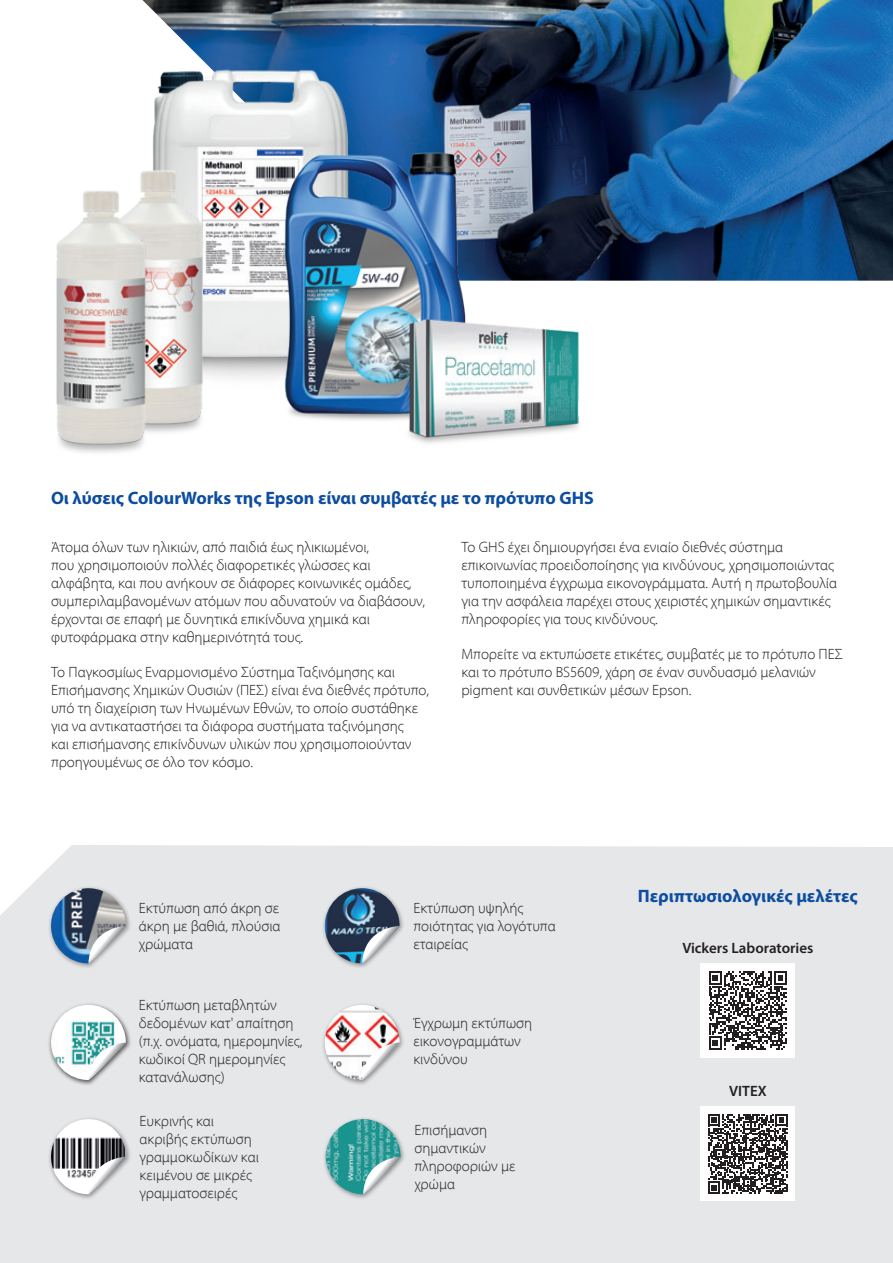
<style>
.page{position:relative;width:893px;height:1263px;background:#fff}
.page>*{position:absolute;margin:0;border:0;box-sizing:border-box;transform-origin:0 0}
.t1{font:700 18px "Myriad Pro";color:#0d4da1}
.Brochure_Body_Copy{font:300 15px/18px "Myriad Pro";color:#231f20}
.t2{font:600 15px "Myriad Pro";color:#231f20}
</style>
<div class="page">
<div style="left:0;top:845px;width:893px;height:418px;background:#e6e7e9"></div>
<div style="left:48px;top:885px;width:84px;height:84px;background:#231f20;opacity:.45"></div>
<img style="left:51px;top:888px;width:75px;height:75px;border-radius:37px">
<div style="left:48px;top:1002px;width:84px;height:84px;background:#231f20;opacity:.75"></div>
<img style="left:51px;top:1005px;width:75px;height:75px;border-radius:37px">
<div style="left:321px;top:885px;width:85px;height:84px;background:#231f20;opacity:.45"></div>
<img style="left:325px;top:888px;width:75px;height:75px;border-radius:37px">
<svg style="left:362px;top:926px;width:38px;height:37px"></svg>
<div style="left:321px;top:1002px;width:85px;height:84px;background:#231f20;opacity:.45"></div>
<img style="left:325px;top:1005px;width:75px;height:75px;border-radius:37px">
<svg style="left:362px;top:1042px;width:38px;height:38px"></svg>
<div style="left:48px;top:1116px;width:84px;height:84px;background:#231f20;opacity:.45"></div>
<img style="left:51px;top:1119px;width:75px;height:75px;border-radius:37px">
<svg style="left:88px;top:1157px;width:38px;height:37px"></svg>
<div style="left:322px;top:1116px;width:85px;height:84px;background:#231f20;opacity:.45"></div>
<img style="left:326px;top:1119px;width:75px;height:75px;border-radius:37px">
<svg style="left:363px;top:1157px;width:38px;height:37px"></svg>
<svg style="left:88px;top:926px;width:38px;height:37px"></svg>
<svg style="left:88px;top:1042px;width:38px;height:38px"></svg>
<div style="left:701px;top:963px;width:94px;height:94px;background:#fff"></div>
<svg style="left:709px;top:971px;width:78px;height:79px"></svg>
<img style="left:413px;top:0;width:480px;height:281px">
<img style="left:142px;top:0;width:271px;height:379px">
<img style="left:266px;top:135px;width:225px;height:285px">
<img style="left:359px;top:312px;width:220px;height:132px">
<img style="left:140px;top:164px;width:90px;height:268px">
<img style="left:56px;top:183px;width:118px;height:270px">
<div style="left:701px;top:1107px;width:94px;height:94px;background:#fff"></div>
<svg style="left:708px;top:1114px;width:80px;height:80px"></svg>
<p class="t1" style="left:51px;top:486px;width:544px">Οι λύσεις ColourWorks της Epson είναι συμβατές με το πρότυπο GHS</p>
<p class="Brochure_Body_Copy" style="left:51px;top:538px;width:375px">Άτομα όλων των ηλικιών, από παιδιά έως ηλικιωμένοι,<br>που χρησιμοποιούν πολλές διαφορετικές γλώσσες και αλφάβητα, και που ανήκουν σε διάφορες κοινωνικές ομάδες, συμπεριλαμβανομένων ατόμων που αδυνατούν να διαβάσουν, έρχονται σε επαφή με δυνητικά επικίνδυνα χημικά και φυτοφάρμακα στην καθημερινότητά τους.</p>
<p class="Brochure_Body_Copy" style="left:51px;top:663px;width:380px">Το Παγκοσμίως Εναρμονισμένο Σύστημα Ταξινόμησης και Επισήμανσης Χημικών Ουσιών (ΠΕΣ) είναι ένα διεθνές πρότυπο, υπό τη διαχείριση των Ηνωμένων Εθνών, το οποίο συστάθηκε για να αντικαταστήσει τα διάφορα συστήματα ταξινόμησης<br>και επισήμανσης επικίνδυνων υλικών που χρησιμοποιούνταν προηγουμένως σε όλο τον κόσμο.</p>
<p class="Brochure_Body_Copy" style="left:461px;top:538px;width:377px">Το GHS έχει δημιουργήσει ένα ενιαίο διεθνές σύστημα επικοινωνίας προειδοποίησης για κινδύνους, χρησιμοποιώντας τυποποιημένα έγχρωμα εικονογράμματα. Αυτή η πρωτοβουλία για την ασφάλεια παρέχει στους χειριστές χημικών σημαντικές πληροφορίες για τους κινδύνους.</p>
<p class="Brochure_Body_Copy" style="left:461px;top:645px;width:383px">Μπορείτε να εκτυπώσετε ετικέτες, συμβατές με το πρότυπο ΠΕΣ και το πρότυπο BS5609, χάρη σε έναν συνδυασμό μελανιών pigment και συνθετικών μέσων Epson.</p>
<p class="Brochure_Body_Copy" style="left:139px;top:899px;width:143px;text-align:justify">Εκτύπωση από άκρη σε άκρη με βαθιά, πλούσια χρώματα</p>
<p class="Brochure_Body_Copy" style="left:139px;top:997px;width:165px">Εκτύπωση μεταβλητών δεδομένων κατ' απαίτηση (π.χ. ονόματα, ημερομηνίες, κωδικοί QR ημερομηνίες κατανάλωσης)</p>
<p class="Brochure_Body_Copy" style="left:413px;top:899px;width:144px">Εκτύπωση υψηλής ποιότητας για λογότυπα εταιρείας</p>
<p class="Brochure_Body_Copy" style="left:413px;top:1015px;width:120px">Έγχρωμη εκτύπωση εικονογραμμάτων κινδύνου</p>
<p class="Brochure_Body_Copy" style="left:140px;top:1112px;width:121px">Ευκρινής και ακριβής εκτύπωση γραμμοκωδίκων και κειμένου σε μικρές γραμματοσειρές</p>
<p class="Brochure_Body_Copy" style="left:414px;top:1121px;width:103px">Επισήμανση σημαντικών πληροφοριών με χρώμα</p>
<p class="t1" style="left:638px;top:884px;width:221px">Περιπτωσιολογικές μελέτες</p>
<p class="t2" style="left:682px;top:938px;width:133px">Vickers Laboratories</p>
<p class="t2" style="left:729px;top:1082px;width:39px">VITEX</p>
</div>
